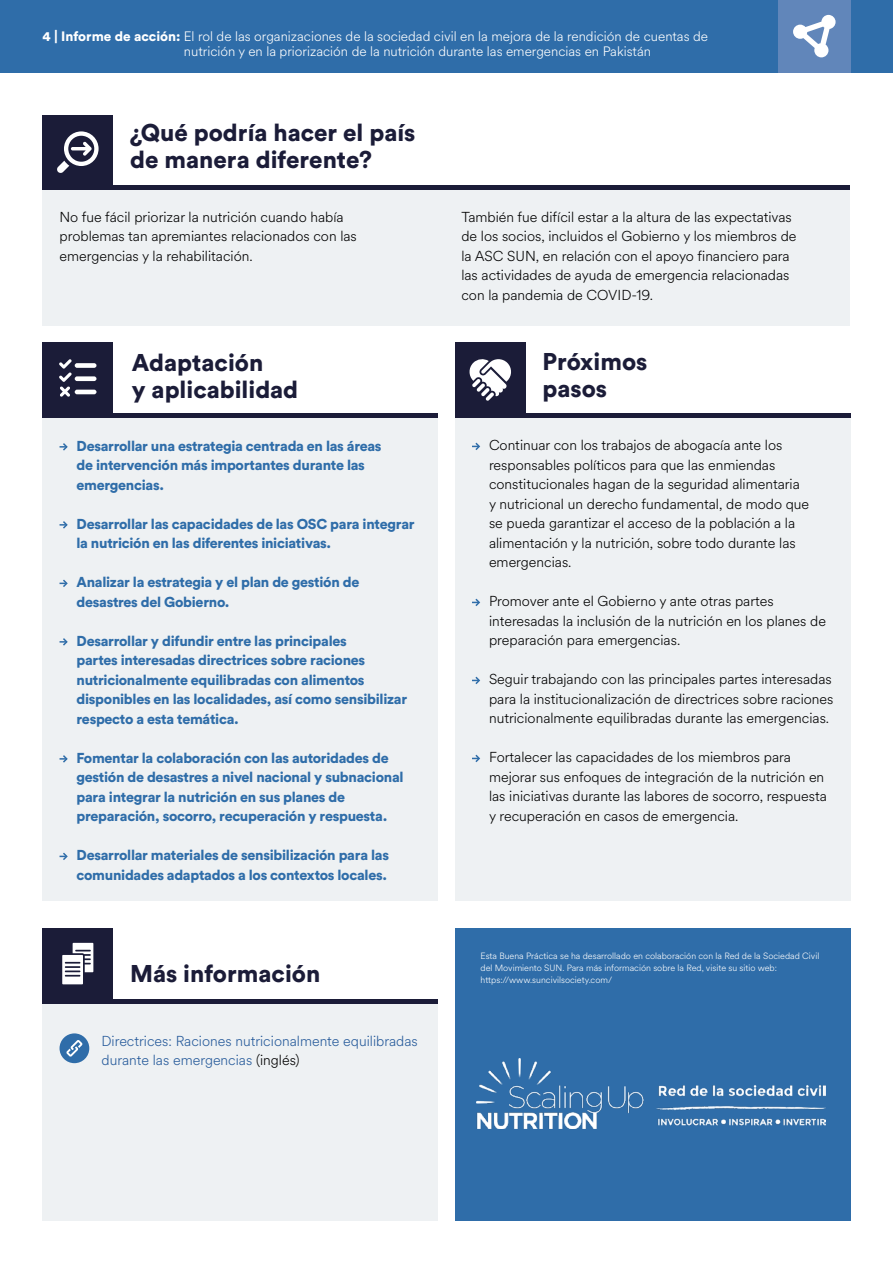
<style>
.page{position:relative;width:893px;height:1263px;background:#fff}
.page>*{position:absolute;margin:0;border:0;box-sizing:border-box;transform-origin:0 0}
.Head_1_V3{font:900 24px/27px "Circular Std";color:#1b1c38}
.Bullets{font:300 14.25px/19.5px "Circular Spotify Text";color:#000}
.Bullets-2{font:900 14.25px/19.5px "Circular Std";letter-spacing:-.02em;color:#2f6da9}
.Body{font:300 14.25px/19.5px "Circular Spotify Text";color:#000}
.Bullets-3{font:300 14.25px/19.5px "Circular Spotify Text";color:#275b9b}
.t1{font:300 13.5px/15px "Circular Spotify Text";color:#fff}
.Contact{font:300 9px/12px "Circular Spotify Text";color:#fff}
.s1{font-family:"Circular Std";font-weight:900}
.s2{color:#000}
</style>
<div class="page">
<div style="left:0;top:0;width:893px;height:72px;background:#2f6da9"></div>
<div style="left:778px;top:0;width:72px;height:72px;background:#6186ba"></div>
<svg style="left:793px;top:15px;width:43px;height:42px"></svg>
<div style="left:455px;top:928px;width:395px;height:292px;background:#2f6da9"></div>
<div style="left:455px;top:417px;width:395px;height:484px;background:#eef1f3"></div>
<svg style="left:472px;top:442px;width:9px;height:8px"></svg>
<svg style="left:472px;top:598px;width:9px;height:8px"></svg>
<svg style="left:472px;top:676px;width:9px;height:8px"></svg>
<svg style="left:472px;top:754px;width:9px;height:9px"></svg>
<hr style="left:455px;top:413px;width:395px;height:4px;background:#1b1c38">
<div style="left:455px;top:343px;width:71px;height:70px;background:#1b1c38"></div>
<svg style="left:469px;top:359px;width:42px;height:42px"></svg>
<div style="left:43px;top:1003px;width:395px;height:217px;background:#eef1f3"></div>
<div style="left:60px;top:1033px;width:29px;height:30px;background:#2f6da9;border-radius:50%"></div>
<svg style="left:66px;top:1040px;width:17px;height:17px"></svg>
<hr style="left:43px;top:999px;width:395px;height:4px;background:#1b1c38">
<div style="left:43px;top:928px;width:70px;height:71px;background:#1b1c38"></div>
<svg style="left:62px;top:943px;width:31px;height:41px"></svg>
<div style="left:43px;top:418px;width:395px;height:483px;background:#eef1f3"></div>
<svg style="left:60px;top:443px;width:8px;height:8px"></svg>
<svg style="left:60px;top:521px;width:8px;height:8px"></svg>
<svg style="left:60px;top:579px;width:8px;height:8px"></svg>
<svg style="left:60px;top:638px;width:8px;height:8px"></svg>
<svg style="left:60px;top:755px;width:8px;height:8px"></svg>
<svg style="left:60px;top:852px;width:8px;height:8px"></svg>
<div style="left:43px;top:343px;width:70px;height:70px;background:#1b1c38"></div>
<div style="left:75px;top:376px;width:21px;height:5px;background:#fff;border-radius:2px"></div>
<svg style="left:59px;top:359px;width:13px;height:38px"></svg>
<div style="left:75px;top:363px;width:21px;height:5px;background:#fff;border-radius:2px"></div>
<hr style="left:75px;top:390px;width:21px;height:4px;background:#fff;border-radius:2px">
<hr style="left:43px;top:413px;width:395px;height:4px;background:#1b1c38">
<div style="left:43px;top:190px;width:807px;height:136px;background:#eef1f3"></div>
<div style="left:43px;top:185px;width:807px;height:5px;background:#1b1c38"></div>
<div style="left:43px;top:115px;width:70px;height:70px;background:#1b1c38"></div>
<svg style="left:57px;top:131px;width:42px;height:42px"></svg>
<img style="left:477px;top:1058px;width:349px;height:70px">
<p class="t1" style="left:184px;top:29px;width:526px;text-indent:-141px"><span class="s1">4 | Informe de acción:</span> El rol de las organizaciones de la sociedad civil en la mejora de la rendición de cuentas de nutrición y en la priorización de la nutrición durante las emergencias en Pakistán</p>
<p class="Head_1_V3" style="left:130px;top:119px;width:287px">¿Qué podría hacer el país de manera diferente?</p>
<p class="Body" style="left:60px;top:207px;width:299px">No fue fácil priorizar la nutrición cuando había problemas tan apremiantes relacionados con las emergencias y la rehabilitación.</p>
<p class="Body" style="left:461px;top:207px;width:337px">También fue difícil estar a la altura de las expectativas de los socios, incluidos el Gobierno y los miembros de la ASC SUN, en relación con el apoyo financiero para las actividades de ayuda de emergencia relacionadas con la pandemia de COVID-19.</p>
<p class="Head_1_V3" style="left:132px;top:348px;width:168px">Adaptación<br>y aplicabilidad</p>
<p class="Bullets-2" style="left:77px;top:435px;width:307px">Desarrollar una estrategia centrada en las áreas de intervención más importantes durante las emergencias.</p>
<p class="Bullets-2" style="left:77px;top:513px;width:340px">Desarrollar las capacidades de las OSC para integrar la nutrición en las diferentes iniciativas.</p>
<p class="Bullets-2" style="left:77px;top:572px;width:284px">Analizar la estrategia y el plan de gestión de desastres del Gobierno.</p>
<p class="Bullets-2" style="left:77px;top:630px;width:332px">Desarrollar y difundir entre las principales<br>partes interesadas directrices sobre raciones nutricionalmente equilibradas con alimentos disponibles en las localidades, así como sensibilizar respecto a esta temática.</p>
<p class="Bullets-2" style="left:77px;top:747px;width:329px">Fomentar la colaboración con las autoridades de gestión de desastres a nivel nacional y subnacional para integrar la nutrición en sus planes de preparación, socorro, recuperación y respuesta.</p>
<p class="Bullets-2" style="left:77px;top:845px;width:314px">Desarrollar materiales de sensibilización para las comunidades adaptados a los contextos locales.</p>
<p class="Head_1_V3" style="left:130px;top:959px;width:192px">Más información</p>
<p class="Bullets-3" style="left:102px;top:1031px;width:318px">Directrices: Raciones nutricionalmente equilibradas durante las emergencias <span class="s2">(inglés)</span></p>
<p class="Head_1_V3" style="left:543px;top:348px;width:106px">Próximos pasos</p>
<p class="Bullets" style="left:489px;top:436px;width:322px">Continuar con los trabajos de abogacía ante los responsables políticos para que las enmiendas constitucionales hagan de la seguridad alimentaria y nutricional un derecho fundamental, de modo que se pueda garantizar el acceso de la población a la alimentación y la nutrición, sobre todo durante las emergencias.</p>
<p class="Bullets" style="left:489px;top:592px;width:338px">Promover ante el Gobierno y ante otras partes interesadas la inclusión de la nutrición en los planes de preparación para emergencias.</p>
<p class="Bullets" style="left:489px;top:670px;width:346px">Seguir trabajando con las principales partes interesadas para la institucionalización de directrices sobre raciones nutricionalmente equilibradas durante las emergencias.</p>
<p class="Bullets" style="left:489px;top:748px;width:339px">Fortalecer las capacidades de los miembros para mejorar sus enfoques de integración de la nutrición en las iniciativas durante las labores de socorro, respuesta y recuperación en casos de emergencia.</p>
<p class="Contact" style="left:481px;top:950px;width:340px">Esta Buena Práctica se ha desarrollado en colaboración con la Red de la Sociedad Civil del Movimiento SUN. Para más información sobre la Red, visite su sitio web: https://www.suncivilsociety.com/</p>
</div>
